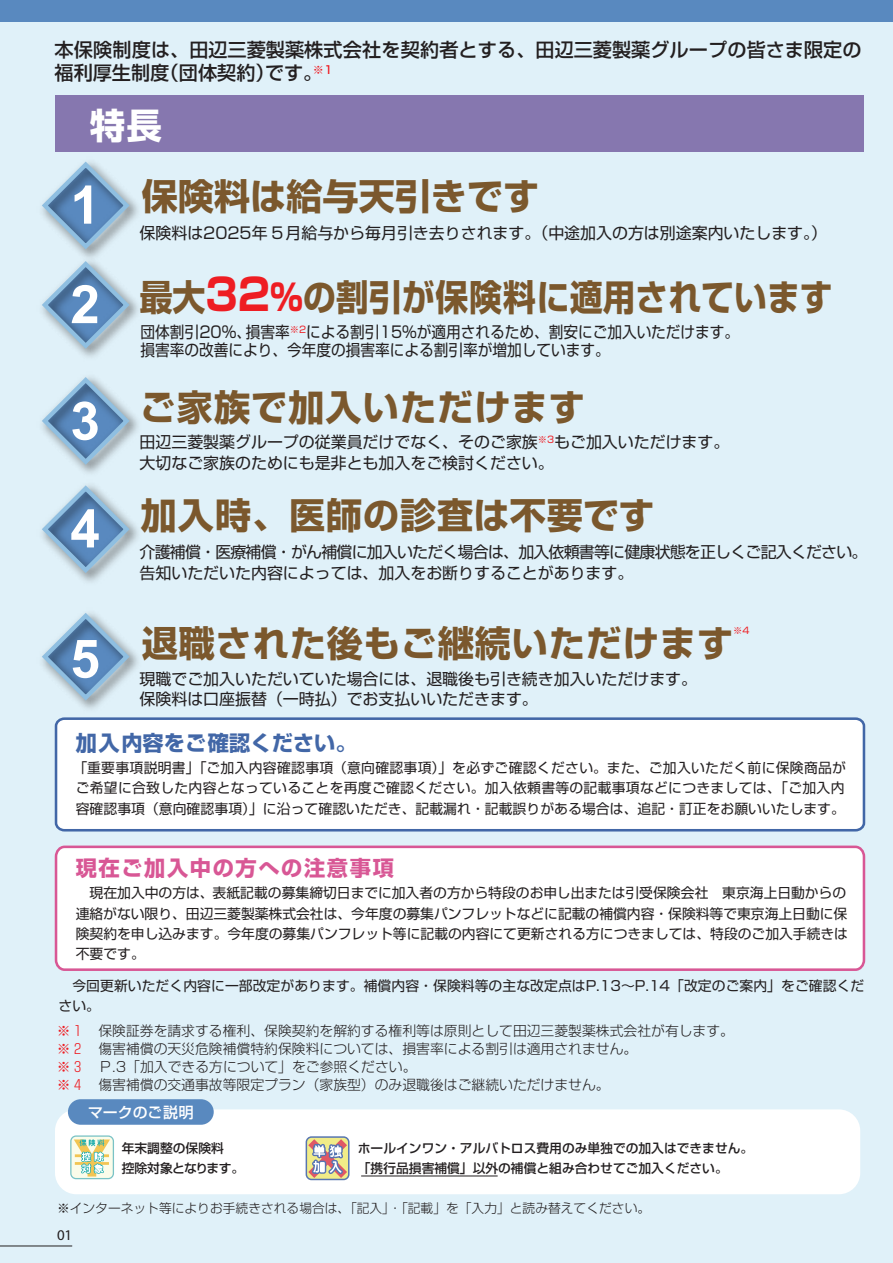
<style>
.page{position:relative;width:893px;height:1263px;background:#e0f1f9}
.page>*{position:absolute;margin:0;border:0;box-sizing:border-box;transform-origin:0 0}
.t1{font:700 36.15px "Shin Go Pro";letter-spacing:.025em;color:#7b582d}
.t2{font:700 36.15px "Shin Go Pro";color:#7b582d;scale:.91 1}
.t3{font:700 36.15px "Shin Go Pro";color:#7b582d}
.t4{font:700 35.55px "Shin Go Pro";color:#fff}
.t5{font:700 21.3px "Shin Go Pro";letter-spacing:.075em;color:#d85795}
.t6{font:700 21.3px "Shin Go Pro";color:#4267a7}
.t7{font:500 19.2px/23px "Shin Go Pro";color:#231f20}
.t8{font:15.9px/20.2px "Shin Go Pro";color:#231f20}
.t9{font:15.9px/20.2px "Shin Go Pro";letter-spacing:-.05em;color:#231f20}
.t10{font:15.9px/17.5px "Shin Go Pro";color:#231f20;scale:.92 1}
.t11{font:500 14.85px "Shin Go Pro";color:#fff}
.t12{font:14.85px "Myriad Pro";color:#231f20}
.t13{font:13.8px/20.2px "Shin Go Pro";color:#231f20}
.t14{font:300 13.8px/18.1px "Shin Go Pro";color:#231f20}
.t15{font:500 12.75px/20.2px "Shin Go Pro";color:#231f20}
.t16{font:300 12.75px "Shin Go Pro";color:#231f20}
.t17{font:9.3px "Shin Go Pro";color:#ee1d23}
.s1{font-family:"Arial";font-size:53.1px;color:#fff}
.s2{font-size:43.65px;color:#ee1d23}
.s3{color:#ee1d23}
</style>
<div class="page">
<div style="left:0;top:0;width:893px;height:21px;background:#5989bf"></div>
<img style="left:80px;top:201px;width:58px;height:52px">
<svg style="left:42px;top:161px;width:91px;height:91px"></svg>
<img style="left:81px;top:253px;width:57px;height:104px">
<svg style="left:42px;top:258px;width:91px;height:94px"></svg>
<img style="left:81px;top:416px;width:57px;height:57px">
<svg style="left:42px;top:377px;width:91px;height:91px"></svg>
<img style="left:80px;top:524px;width:58px;height:58px">
<svg style="left:42px;top:485px;width:91px;height:91px"></svg>
<img style="left:80px;top:652px;width:58px;height:57px">
<svg style="left:42px;top:613px;width:91px;height:90px"></svg>
<div style="left:55px;top:1109px;width:805px;height:85px;background:#fff;border-radius:21px"></div>
<div style="left:68px;top:1099px;width:146px;height:26px;background:#5989bf;border-radius:13px"></div>
<div style="left:56px;top:719px;width:808px;height:111px;background:#fff;border-radius:8px"></div>
<div style="left:55px;top:717px;width:810px;height:114px;border:3px solid #4267a7;border-radius:8px"></div>
<div style="left:54px;top:845px;width:812px;height:126px;background:#fff"></div>
<div style="left:71px;top:1136px;width:42px;height:42px;background:#fbfcea;border-radius:5px"></div>
<div style="left:70px;top:1135px;width:44px;height:44px;border:1px solid #7ac3c6;border-radius:5px"></div>
<svg style="left:74px;top:1139px;width:36px;height:37px"></svg>
<svg style="left:299px;top:1109px;width:57px;height:72px"></svg>
<div style="left:55px;top:96px;width:809px;height:56px;background:#8677af"></div>
<hr style="left:361px;top:1175px;width:137px;height:1px;background:#231f20">
<hr style="left:0;top:1245px;width:72px;height:1px;background:#231f20">
<h3 class="t7" style="left:55px;top:36px;width:808px">本保険制度は、田辺三菱製薬株式会社を契約者とする、田辺三菱製薬グループの皆さま限定の福利厚生制度（団体契約）です。<sup>※1</sup></h3>
<h2 class="t4" style="left:90px;top:98px;width:73px">特長</h2>
<h1 class="t3" style="left:70px;top:168px;width:471px"><span class="s1">1</span> 保険料は給与天引きです</h1>
<p class="t8" style="left:140px;top:221px;width:689px">保険料は2025年５月給与から毎月引き去りされます。（中途加入の方は別途案内いたします。）</p>
<h1 class="t2" style="left:70px;top:269px;width:839px"><span class="s1">2</span> 最大<span class="s2">32</span><span class="s3">％</span>の割引が保険料に適用されています</h1>
<p class="t10" style="left:140px;top:321px;width:652px">団体割引20％、損害率<sup>※2</sup>による割引15％が適用されるため、割安にご加入いただけます。損害率の改善により、今年度の損害率による割引率が増加しています。</p>
<h1 class="t1" style="left:70px;top:378px;width:516px"><span class="s1">3</span> ご家族で加入いただけます</h1>
<p class="t8" style="left:140px;top:430px;width:591px">田辺三菱製薬グループの従業員だけでなく、そのご家族<sup>※3</sup>もご加入いただけます。大切なご家族のためにも是非とも加入をご検討ください。</p>
<h1 class="t1" style="left:70px;top:486px;width:586px"><span class="s1">4</span> 加入時、医師の診査は不要です</h1>
<p class="t9" style="left:140px;top:540px;width:729px">介護補償・医療補償・がん補償に加入いただく場合は、加入依頼書等に健康状態を正しくご記入ください。告知いただいた内容によっては、加入をお断りすることがあります。</p>
<h1 class="t1" style="left:70px;top:614px;width:664px"><span class="s1">5</span> 退職された後もご継続いただけます</h1>
<p class="t17" style="left:733px;top:623px;width:18px">※4</p>
<p class="t8" style="left:140px;top:667px;width:559px">現職でご加入いただいていた場合には、退職後も引き続き加入いただけます。保険料は口座振替（一時払）でお支払いいただきます。</p>
<h3 class="t6" style="left:76px;top:726px;width:283px">加入内容をご確認ください。</h3>
<p class="t13" style="left:73px;top:756px;width:774px;text-align:justify">「重要事項説明書」「ご加入内容確認事項（意向確認事項）」を必ずご確認ください。また、ご加入いただく前に保険商品がご希望に合致した内容となっていることを再度ご確認ください。加入依頼書等の記載事項などにつきましては、「ご加入内容確認事項（意向確認事項）」に沿って確認いただき、記載漏れ・記載誤りがある場合は、追記・訂正をお願いいたします。</p>
<h3 class="t5" style="left:76px;top:851px;width:320px">現在ご加入中の方への注意事項</h3>
<p class="t13" style="left:76px;top:881px;width:774px;text-indent:14px">現在加入中の方は、表紙記載の募集締切日までに加入者の方から特段のお申し出または引受保険会社 東京海上日動からの連絡がない限り、田辺三菱製薬株式会社は、今年度の募集パンフレットなどに記載の補償内容・保険料等で東京海上日動に保険契約を申し込みます。今年度の募集パンフレット等に記載の内容にて更新される方につきましては、特段のご加入手続きは不要です。</p>
<p class="t13" style="left:59px;top:974px;width:807px;text-indent:14px">今回更新いただく内容に一部改定があります。補償内容・保険料等の主な改定点はP.13～P.14「改定のご案内」をご確認ください。</p>
<p class="t14" style="left:57px;top:1019px;width:679px"><span class="s3">※1</span> 保険証券を請求する権利、保険契約を解約する権利等は原則として田辺三菱製薬株式会社が有します。<span class="s3">※2</span> 傷害補償の天災危険補償特約保険料については、損害率による割引は適用されません。<br><span class="s3">※3</span> Ｐ.3「加入できる方について」をご参照ください。<br><span class="s3">※4</span> 傷害補償の交通事故等限定プラン（家族型）のみ退職後はご継続いただけません。</p>
<p class="t11" style="left:88px;top:1100px;width:107px">マークのご説明</p>
<p class="t15" style="left:122px;top:1136px;width:124px">年末調整の保険料<br>控除対象となります。</p>
<p class="t15" style="left:358px;top:1136px;width:397px">ホールインワン・アルバトロス費用のみ単独での加入はできません。「携行品損害補償」以外の補償と組み合わせてご加入ください。</p>
<p class="t16" style="left:57px;top:1197px;width:595px">※インターネット等によりお手続きされる場合は、「記入」・「記載」を「入力」と読み替えてください。</p>
<p class="t12" style="left:57px;top:1225px;width:17px">01</p>
</div>
